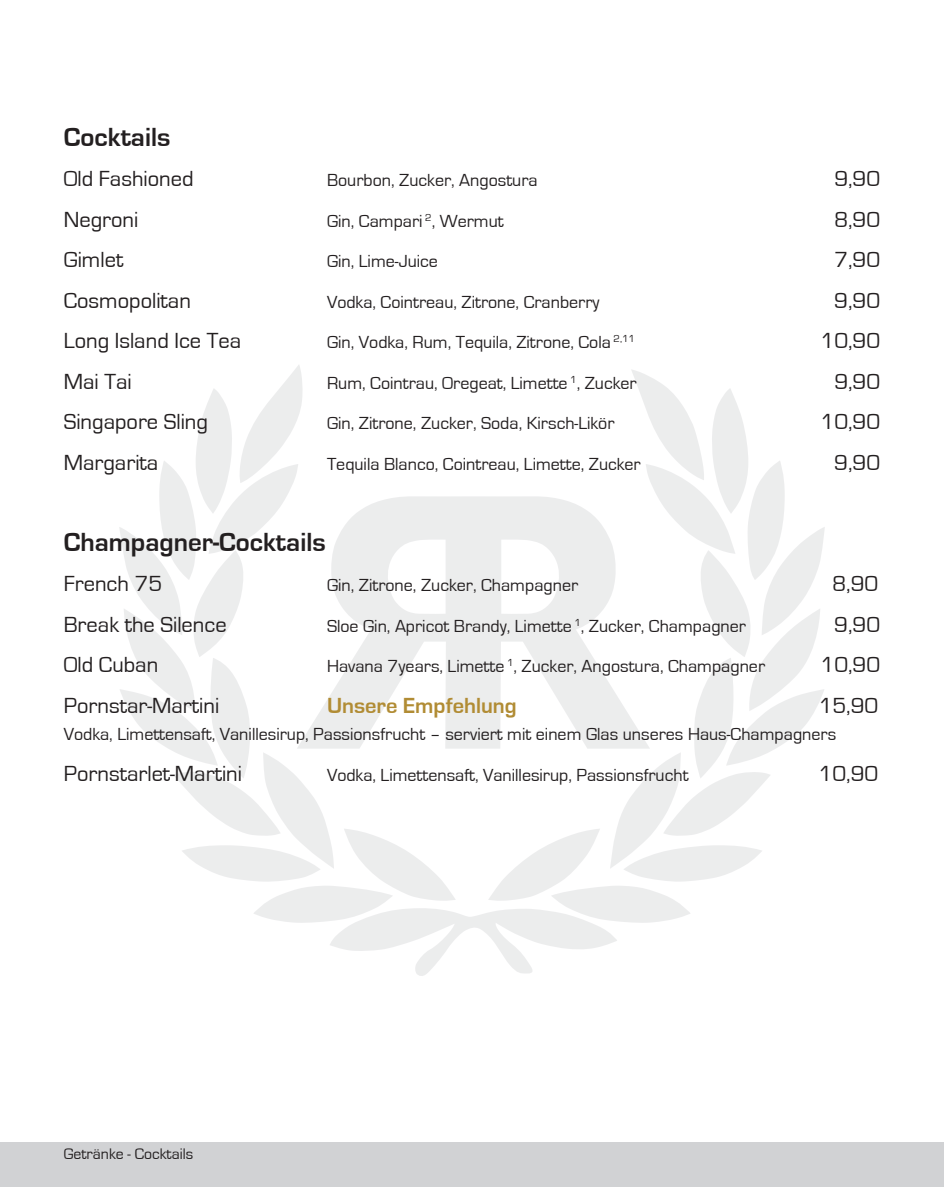
<style>
.page{position:relative;width:944px;height:1187px;background:#fff}
.page>*{position:absolute;margin:0;border:0;box-sizing:border-box;transform-origin:0 0}
.t1{font:700 27px "Eurostile";color:#231f20}
.t2{font:22.5px "Eurostile";color:#231f20}
.t3{font:700 22.5px "Eurostile";color:#b18c34}
.t4{font:18px "Eurostile";color:#231f20}
.t5{font:15.75px "Eurostile";color:#231f20}
</style>
<div class="page">
<svg style="left:119px;top:365px;width:706px;height:611px"></svg>
<svg style="left:297px;top:496px;width:353px;height:252px;fill:#eceded"></svg>
<div style="left:0;top:1142px;width:944px;height:44px;background:#d1d2d4"></div>
<h1 class="t1" style="left:64px;top:122px;width:108px">Cocktails</h1>
<p class="t2" style="left:64px;top:167px;width:131px">Old Fashioned</p>
<p class="t4" style="left:327px;top:170px;width:212px">Bourbon, Zucker, Angostura</p>
<p class="t2" style="left:834px;top:167px;width:47px">9,90</p>
<p class="t2" style="left:64px;top:207px;width:76px">Negroni</p>
<p class="t4" style="left:327px;top:211px;width:178px">Gin, Campari <sup>2</sup>, Wermut</p>
<p class="t2" style="left:834px;top:207px;width:47px">8,90</p>
<p class="t2" style="left:64px;top:248px;width:61px">Gimlet</p>
<p class="t4" style="left:327px;top:251px;width:112px">Gin, Lime-Juice</p>
<p class="t2" style="left:834px;top:248px;width:47px">7,90</p>
<p class="t2" style="left:64px;top:288px;width:129px">Cosmopolitan</p>
<p class="t4" style="left:327px;top:292px;width:274px">Vodka, Cointreau, Zitrone, Cranberry</p>
<p class="t2" style="left:834px;top:288px;width:47px">9,90</p>
<p class="t2" style="left:64px;top:329px;width:179px">Long Island Ice Tea</p>
<p class="t4" style="left:327px;top:332px;width:309px">Gin, Vodka, Rum, Tequila, Zitrone, Cola <sup>2,11</sup></p>
<p class="t2" style="left:820px;top:329px;width:61px">10,90</p>
<p class="t2" style="left:64px;top:369px;width:69px">Mai Tai</p>
<p class="t4" style="left:327px;top:373px;width:311px">Rum, Cointrau, Oregeat, Limette <sup>1</sup>, Zucker</p>
<p class="t2" style="left:834px;top:369px;width:47px">9,90</p>
<p class="t2" style="left:64px;top:410px;width:146px">Singapore Sling</p>
<p class="t4" style="left:327px;top:413px;width:289px">Gin, Zitrone, Zucker, Soda, Kirsch-Likör</p>
<p class="t2" style="left:820px;top:410px;width:61px">10,90</p>
<p class="t2" style="left:64px;top:450px;width:96px">Margarita</p>
<p class="t4" style="left:327px;top:454px;width:315px">Tequila Blanco, Cointreau, Limette, Zucker</p>
<p class="t2" style="left:834px;top:450px;width:47px">9,90</p>
<h1 class="t1" style="left:64px;top:527px;width:263px">Champagner-Cocktails</h1>
<p class="t2" style="left:64px;top:572px;width:100px">French 75</p>
<p class="t4" style="left:327px;top:575px;width:253px">Gin, Zitrone, Zucker, Champagner</p>
<p class="t2" style="left:832px;top:572px;width:47px">8,90</p>
<p class="t2" style="left:64px;top:612px;width:164px">Break the Silence</p>
<p class="t4" style="left:327px;top:616px;width:420px">Sloe Gin, Apricot Brandy, Limette <sup>1</sup>, Zucker, Champagner</p>
<p class="t2" style="left:834px;top:612px;width:47px">9,90</p>
<p class="t2" style="left:64px;top:653px;width:96px">Old Cuban</p>
<p class="t4" style="left:327px;top:656px;width:440px">Havana 7years, Limette <sup>1</sup>, Zucker, Angostura, Champagner</p>
<p class="t2" style="left:820px;top:653px;width:61px">10,90</p>
<p class="t2" style="left:64px;top:693px;width:157px">Pornstar-Martini</p>
<p class="t3" style="left:327px;top:693px;width:191px">Unsere Empfehlung</p>
<p class="t2" style="left:819px;top:693px;width:61px">15,90</p>
<p class="t4" style="left:64px;top:724px;width:774px">Vodka, Limettensaft, Vanillesirup, Passionsfrucht – serviert mit einem Glas unseres Haus-Champagners</p>
<p class="t2" style="left:64px;top:761px;width:180px">Pornstarlet-Martini</p>
<p class="t4" style="left:327px;top:764px;width:363px">Vodka, Limettensaft, Vanillesirup, Passionsfrucht</p>
<p class="t2" style="left:819px;top:761px;width:61px">10,90</p>
<p class="t5" style="left:64px;top:1145px;width:131px">Getränke - Cocktails</p>
</div>
